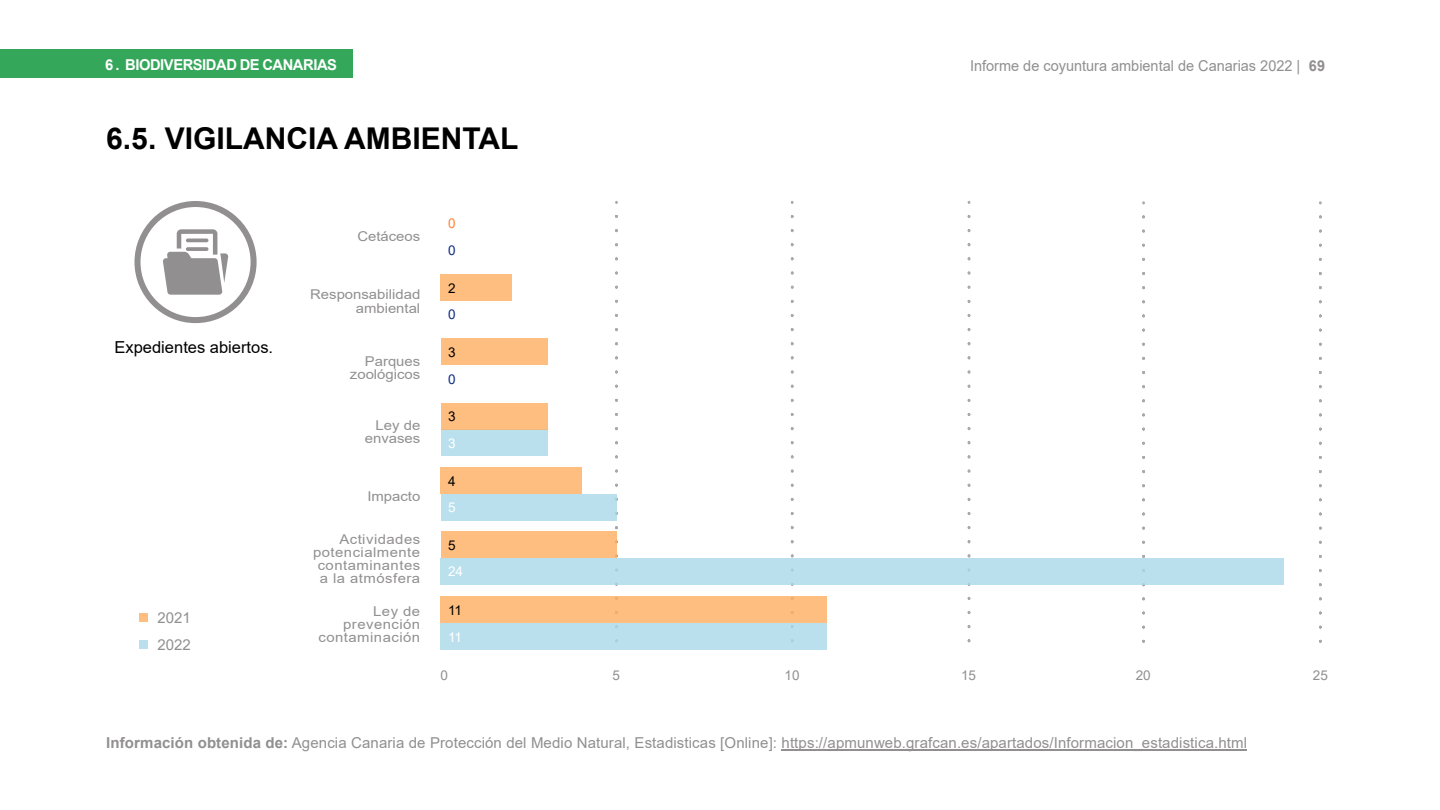
<style>
.page{position:relative;width:1440px;height:810px;background:#fff}
.page>*{position:absolute;margin:0;border:0;box-sizing:border-box;transform-origin:0 0}
.t1{font:700 30px "Arial";color:#000}
.t2{font:16.5px "Arial";color:#000}
.t3{font:15px/26.5px "Arial";letter-spacing:.01em;color:#918f90}
.t4{font:700 15px "Arial";letter-spacing:-.03em;color:#fff}
.t5{font:13.5px/13px "Arial";letter-spacing:.03em;color:#918f90;text-align:right;scale:1.1 1}
.t6{font:13.5px/13px "Arial";color:#918f90;text-align:right;scale:1.1 1}
.t7{font:13.5px "Arial";letter-spacing:.03em;color:#918f90}
.t8{font:13.5px "Arial";color:#000}
.t9{font:13.5px "Arial";color:#fff}
.t10{font:13.5px "Arial";color:#0c2c84}
.t11{font:13.5px "Arial";color:#ff8133}
.s1{font-weight:700}
</style>
<div class="page">
<svg style="left:968px;top:202px;width:2px;height:441px"></svg>
<svg style="left:615px;top:202px;width:3px;height:395px"></svg>
<svg style="left:791px;top:202px;width:3px;height:395px"></svg>
<svg style="left:1142px;top:203px;width:3px;height:440px"></svg>
<svg style="left:1319px;top:203px;width:3px;height:440px"></svg>
<div style="left:441px;top:623px;width:386px;height:27px;background:#bbe0ed"></div>
<div style="left:441px;top:597px;width:386px;height:26px;background:#fdbe80"></div>
<div style="left:441px;top:558px;width:843px;height:27px;background:#bbe0ed"></div>
<div style="left:441px;top:532px;width:175px;height:26px;background:#fdbe80"></div>
<div style="left:441px;top:494px;width:175px;height:26px;background:#bbe0ed"></div>
<div style="left:441px;top:467px;width:141px;height:27px;background:#fdbe80"></div>
<div style="left:441px;top:429px;width:106px;height:27px;background:#bbe0ed"></div>
<div style="left:441px;top:403px;width:106px;height:26px;background:#fdbe80"></div>
<div style="left:441px;top:274px;width:71px;height:27px;background:#fdbe80"></div>
<div style="left:441px;top:339px;width:106px;height:26px;background:#fdbe80"></div>
<div style="left:0;top:50px;width:352px;height:28px;background:#35a75a"></div>
<div style="left:139px;top:613px;width:9px;height:9px;background:#fdbe80"></div>
<div style="left:139px;top:640px;width:9px;height:9px;background:#bbe0ed"></div>
<svg style="left:134px;top:201px;width:123px;height:122px"></svg>
<hr style="left:186px;top:239px;width:22px;height:3px;background:#918f90;border-radius:2px">
<svg style="left:186px;top:247px;width:22px;height:4px"></svg>
<hr style="left:782px;top:750px;width:465px;height:1px;background:#918f90">
<p class="t4" style="left:105px;top:59px;width:233px">6 . BIODIVERSIDAD DE CANARIAS</p>
<h1 class="t1" style="left:106px;top:127px;width:414px">6.5. VIGILANCIA AMBIENTAL</h1>
<p class="t6" style="left:357px;top:231px;width:59px">Cetáceos</p>
<p class="t2" style="left:115px;top:341px;width:160px">Expedientes abiertos.</p>
<p class="t6" style="left:310px;top:289px;width:102px">Responsabilidad ambiental</p>
<p class="t6" style="left:350px;top:356px;width:65px">Parques zoológicos</p>
<p class="t6" style="left:365px;top:420px;width:52px">Ley de envases</p>
<p class="t6" style="left:367px;top:491px;width:50px">Impacto</p>
<p class="t5" style="left:313px;top:534px;width:99px">Actividades potencialmente contaminantes a la atmósfera</p>
<p class="t3" style="left:158px;top:606px;width:35px">2021<br>2022</p>
<p class="t5" style="left:319px;top:606px;width:94px">Ley de prevención contaminación</p>
<p class="t11" style="left:448px;top:219px;width:9px">0</p>
<p class="t10" style="left:448px;top:245px;width:9px">0</p>
<p class="t8" style="left:448px;top:283px;width:9px">2</p>
<p class="t10" style="left:448px;top:309px;width:9px">0</p>
<p class="t8" style="left:448px;top:347px;width:9px">3</p>
<p class="t10" style="left:448px;top:374px;width:9px">0</p>
<p class="t8" style="left:448px;top:411px;width:9px">3</p>
<p class="t9" style="left:448px;top:438px;width:9px">3</p>
<p class="t8" style="left:448px;top:476px;width:9px">4</p>
<p class="t9" style="left:448px;top:502px;width:9px">5</p>
<p class="t8" style="left:448px;top:540px;width:9px">5</p>
<p class="t9" style="left:448px;top:567px;width:17px">24</p>
<p class="t8" style="left:448px;top:605px;width:16px">11</p>
<p class="t9" style="left:448px;top:632px;width:16px">11</p>
<p class="t3" style="left:970px;top:53px;width:356px">Informe de coyuntura ambiental de Canarias 2022 | <span class="s1">69</span></p>
<p class="t7" style="left:441px;top:671px;width:9px">0</p>
<p class="t7" style="left:613px;top:671px;width:9px">5</p>
<p class="t7" style="left:785px;top:671px;width:17px">10</p>
<p class="t7" style="left:961px;top:671px;width:17px">15</p>
<p class="t7" style="left:1136px;top:671px;width:17px">20</p>
<p class="t7" style="left:1313px;top:671px;width:17px">25</p>
<p class="t3" style="left:106px;top:731px;width:1142px"><span class="s1">Información obtenida de:</span> Agencia Canaria de Protección del Medio Natural, Estadisticas [Online]: https://apmunweb.grafcan.es/apartados/Informacion_estadistica.html</p>
</div>
